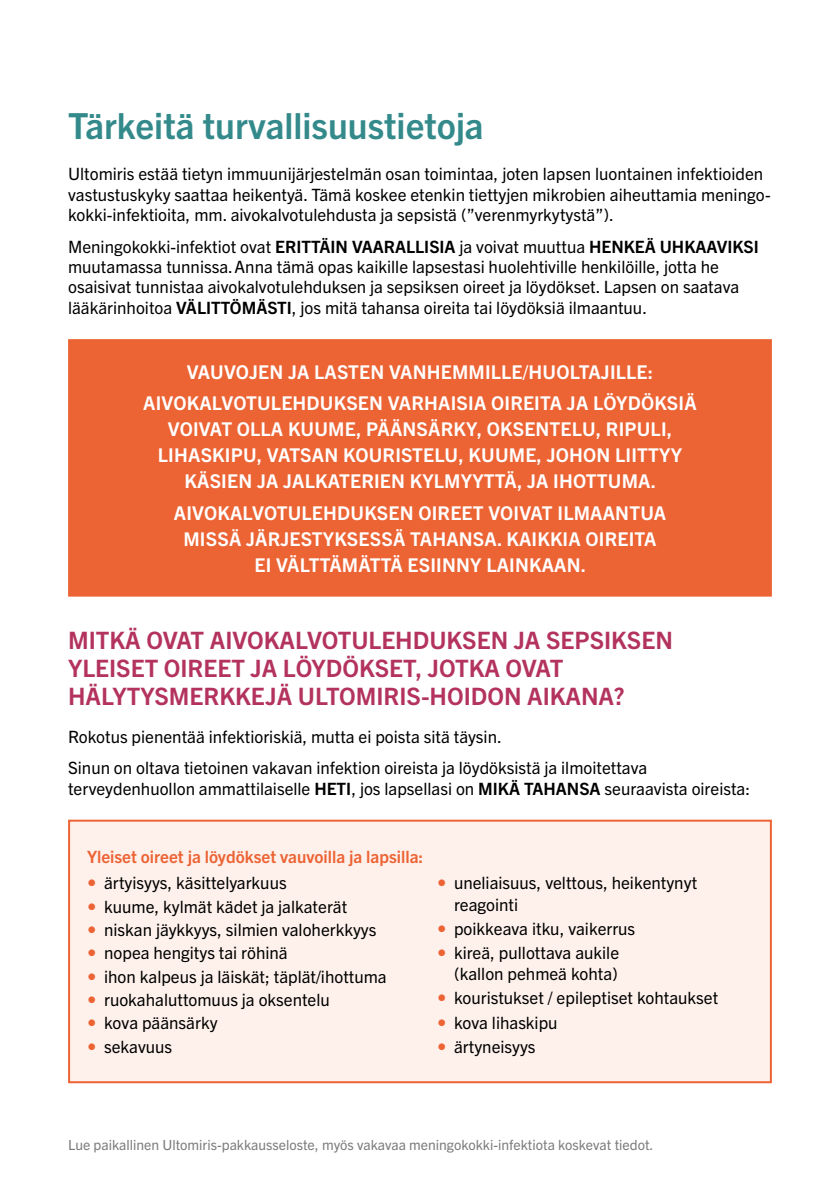
<style>
.page{position:relative;width:840px;height:1191px;background:#fff}
.page>*{position:absolute;margin:0;border:0;box-sizing:border-box;transform-origin:0 0}
.t1{font:700 36px "Trade Gothic Next LT Pro";color:#348a8b}
.t2{font:700 24px/28px "Trade Gothic Next LT Pro";color:#b3335e}
.t3{font:700 19px/26px "Trade Gothic Next LT Pro";letter-spacing:.01em;color:#fff;text-align:center}
.t4{font:17px/23.4px "Trade Gothic Next LT Pro";color:#000}
.t5{font:700 17px "Trade Gothic Next LT Pro";color:#ec6334}
.t6{font:14px "Trade Gothic Next LT Pro";color:#7c7b7b}
.s1{font-weight:700}
</style>
<div class="page">
<div style="left:69px;top:820px;width:701px;height:262px;background:#fef1eb"></div>
<div style="left:68px;top:819px;width:703px;height:264px;border:2px solid #ec6334"></div>
<div style="left:69px;top:340px;width:701px;height:255px;background:#ec6334"></div>
<div style="left:68px;top:339px;width:703px;height:257px;border:2px solid #ec6334"></div>
<h1 class="t1" style="left:68px;top:101px;width:417px">Tärkeitä turvallisuustietoja</h1>
<p class="t4" style="left:68px;top:163px;width:703px;line-height:20.4px">Ultomiris estää tietyn immuunijärjestelmän osan toimintaa, joten lapsen luontainen infektioiden vastustuskyky saattaa heikentyä. Tämä koskee etenkin tiettyjen mikrobien aiheuttamia meningo&shy;kokki-infektioita, mm. aivokalvotulehdusta ja sepsistä (”verenmyrkytystä”).</p>
<p class="t4" style="left:68px;top:235px;width:692px;line-height:20.4px">Meningokokki-infektiot ovat <span class="s1">ERITTÄIN VAARALLISIA</span> ja voivat muuttua <span class="s1">HENKEÄ UHKAAVIKSI </span>muutamassa tunnissa.Anna tämä opas kaikille lapsestasi huolehtiville henkilöille, jotta he osaisivat tunnistaa aivokalvotulehduksen ja sepsiksen oireet ja löydökset. Lapsen on saatava lääkärinhoitoa <span class="s1">VÄLITTÖMÄSTI</span>, jos mitä tahansa oireita tai löydöksiä ilmaantuu.</p>
<p class="t3" style="left:143px;top:354px;width:554px;line-height:31.6px">VAUVOJEN JA LASTEN VANHEMMILLE/HUOLTAJILLE:<br>AIVOKALVOTULEHDUKSEN VARHAISIA OIREITA JA LÖYDÖKSIÄ</p>
<p class="t3" style="left:158px;top:415px;width:525px">VOIVAT OLLA KUUME, PÄÄNSÄRKY, OKSENTELU, RIPULI,<br>LIHASKIPU, VATSAN KOURISTELU, KUUME, JOHON LIITTYY<br>KÄSIEN JA JALKATERIEN KYLMYYTTÄ, JA IHOTTUMA.</p>
<p class="t3" style="left:174px;top:499px;width:493px">AIVOKALVOTULEHDUKSEN OIREET VOIVAT ILMAANTUA<br>MISSÄ JÄRJESTYKSESSÄ TAHANSA. KAIKKIA OIREITA<br>EI VÄLTTÄMÄTTÄ ESIINNY LAINKAAN.</p>
<h2 class="t2" style="left:68px;top:625px;width:606px">MITKÄ OVAT AIVOKALVOTULEHDUKSEN JA SEPSIKSEN<br>YLEISET OIREET JA LÖYDÖKSET, JOTKA OVAT<br>HÄLYTYSMERKKEJÄ ULTOMIRIS-HOIDON AIKANA?</h2>
<p class="t4" style="left:68px;top:719px;width:580px;line-height:31.8px">Rokotus pienentää infektioriskiä, mutta ei poista sitä täysin.<br>Sinun on oltava tietoinen vakavan infektion oireista ja löydöksistä ja ilmoitettava</p>
<p class="t4" style="left:68px;top:776px;width:683px">terveydenhuollon ammattilaiselle <span class="s1">HETI</span>, jos lapsellasi on <span class="s1">MIKÄ TAHANSA</span> seuraavista oireista:</p>
<p class="t5" style="left:87px;top:845px;width:337px">Yleiset oireet ja löydökset vauvoilla ja lapsilla:</p>
<p class="t4" style="left:104px;top:870px;width:284px">ärtyisyys, käsittelyarkuus<br>kuume, kylmät kädet ja jalkaterät niskan jäykkyys, silmien valoherkkyys nopea hengitys tai röhinä<br>ihon kalpeus ja läiskät; täplät/ihottuma ruokahaluttomuus ja oksentelu<br>kova päänsärky<br>sekavuus</p>
<p class="t4" style="left:454px;top:871px;width:244px;line-height:21.4px">uneliaisuus, velttous, heikentynyt reagointi</p>
<p class="t4" style="left:454px;top:915px;width:183px;line-height:24.2px">poikkeava itku, vaikerrus kireä, pullottava aukile</p>
<p class="t4" style="left:454px;top:961px;width:266px;line-height:24.2px">(kallon pehmeä kohta)<br>kouristukset / epileptiset kohtaukset kova lihaskipu<br>ärtyneisyys</p>
<p class="t6" style="left:68px;top:1135px;width:586px">Lue paikallinen Ultomiris-pakkausseloste, myös vakavaa meningokokki-infektiota koskevat tiedot.</p>
</div>
